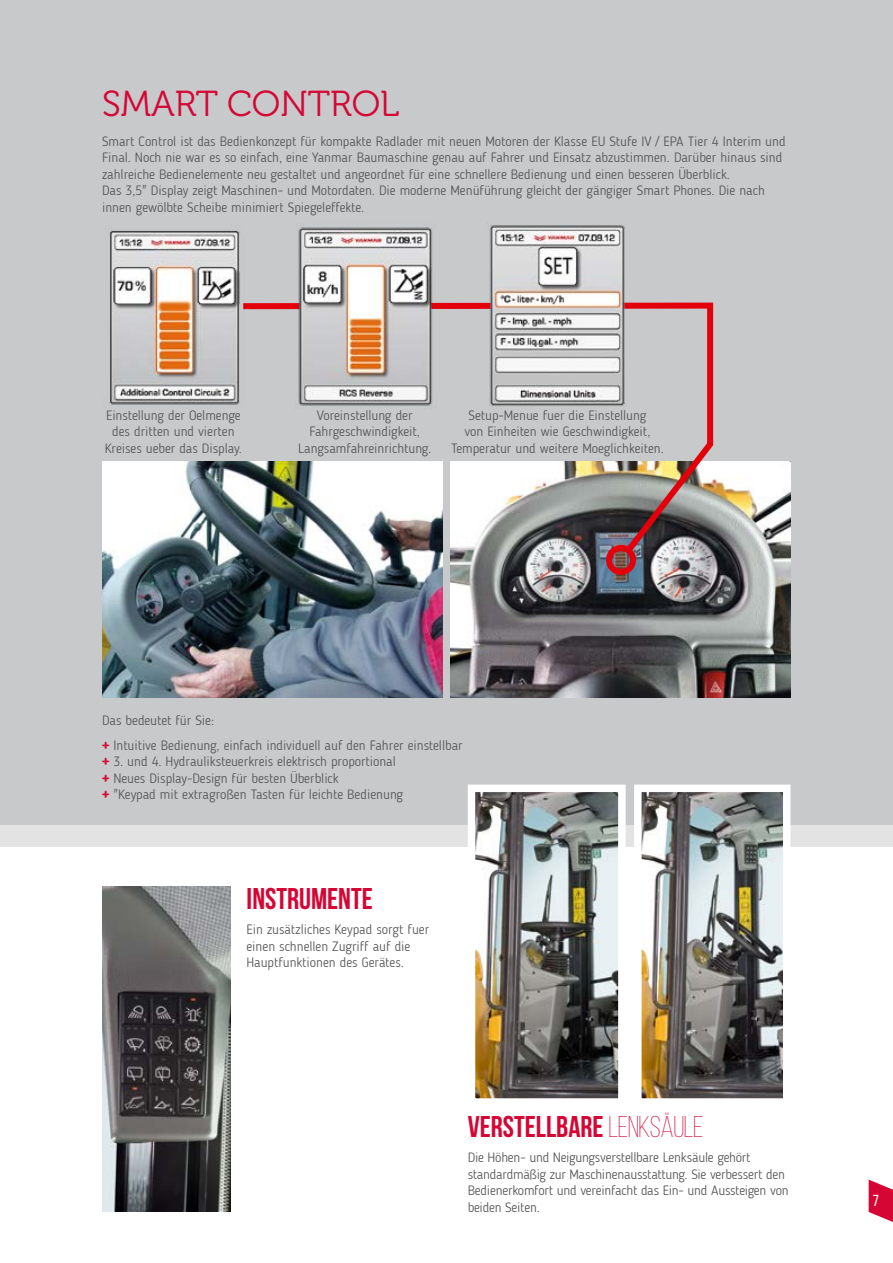
<style>
.page{position:relative;width:893px;height:1263px;background:#fff}
.page>*{position:absolute;margin:0;border:0;box-sizing:border-box;transform-origin:0 0}
.t1{font:36px "Museo 300";color:#d50634}
.t2{font:700 30px "Bebas Neue";color:#d50634}
.t3{font:15.9px "Bebas Neue";color:#fff}
.t4{font:300 13.5px/16.5px "Blogger Sans";color:#535453}
.s1{font-weight:700;color:#d50634}
.s2{font-weight:300}
</style>
<div class="page">
<div style="left:0;top:0;width:893px;height:825px;background:#c7c9ca"></div>
<div style="left:0;top:825px;width:893px;height:21px;background:#e3e3e4"></div>
<img style="left:102px;top:462px;width:340px;height:235px">
<img style="left:451px;top:462px;width:340px;height:235px">
<img style="left:237px;top:302px;width:479px;height:257px">
<div style="left:606px;top:545px;width:30px;height:30px;border:6px solid #e3000b;border-radius:50%"></div>
<img style="left:109px;top:230px;width:136px;height:179px">
<img style="left:295px;top:227px;width:141px;height:183px">
<img style="left:486px;top:225px;width:141px;height:184px">
<img style="left:464px;top:784px;width:165px;height:315px">
<img style="left:630px;top:784px;width:164px;height:315px">
<img style="left:102px;top:887px;width:129px;height:325px">
<svg style="left:869px;top:1179px;width:24px;height:43px"></svg>
<h1 class="t1" style="left:102px;top:85px;width:299px">SMART CONTROL</h1>
<p class="t4" style="left:102px;top:133px;width:685px">Smart Control ist das Bedienkonzept für kompakte Radlader mit neuen Motoren der Klasse EU Stufe IV / EPA Tier 4 Interim und Final. Noch nie war es so einfach, eine Yanmar Baumaschine genau auf Fahrer und Einsatz abzustimmen. Darüber hinaus sind zahlreiche Bedienelemente neu gestaltet und angeordnet für eine schnellere Bedienung und einen besseren Überblick.<br>Das 3,5" Display zeigt Maschinen- und Motordaten. Die moderne Menüführung gleicht der gängiger Smart Phones. Die nach innen gewölbte Scheibe minimiert Spiegeleffekte.</p>
<p class="t4" style="left:105px;top:407px;width:139px;text-align:center">Einstellung der Oelmenge des dritten und vierten<br>Kreises ueber das Display.</p>
<p class="t4" style="left:298px;top:407px;width:135px;text-align:center">Voreinstellung der<br>Fahrgeschwindigkeit,<br>Langsamfahreinrichtung.</p>
<p class="t4" style="left:451px;top:407px;width:214px;text-align:center">Setup-Menue fuer die Einstellung<br>von Einheiten wie Geschwindigkeit,<br>Temperatur und weitere Moeglichkeiten.</p>
<p class="t4" style="left:102px;top:707px;width:362px;line-height:25px">Das bedeutet für Sie:<br><span class="s1">+</span> Intuitive Bedienung, einfach individuell auf den Fahrer einstellbar</p>
<p class="t4" style="left:102px;top:753px;width:303px"><span class="s1">+</span> 3. und 4. Hydrauliksteuerkreis elektrisch proportional <span class="s1">+</span> Neues Display-Design für besten Überblick<br><span class="s1">+</span> "Keypad mit extragroßen Tasten für leichte Bedienung</p>
<h2 class="t2" style="left:247px;top:882px;width:128px">INSTRUMENTE</h2>
<p class="t4" style="left:247px;top:921px;width:184px">Ein zusätzliches Keypad sorgt fuer einen schnellen Zugriff auf die<br>Hauptfunktionen des Gerätes.</p>
<h2 class="t2" style="left:468px;top:1110px;width:237px">VERSTELLBARE <span class="s2">LENKSÄULE</span></h2>
<p class="t4" style="left:468px;top:1149px;width:322px">Die Höhen- und Neigungsverstellbare Lenksäule gehört standardmäßig zur Maschinenausstattung. Sie verbessert den Bedienerkomfort und vereinfacht das Ein- und Aussteigen von beiden Seiten.</p>
<p class="t3" style="left:873px;top:1192px;width:8px">7</p>
</div>
